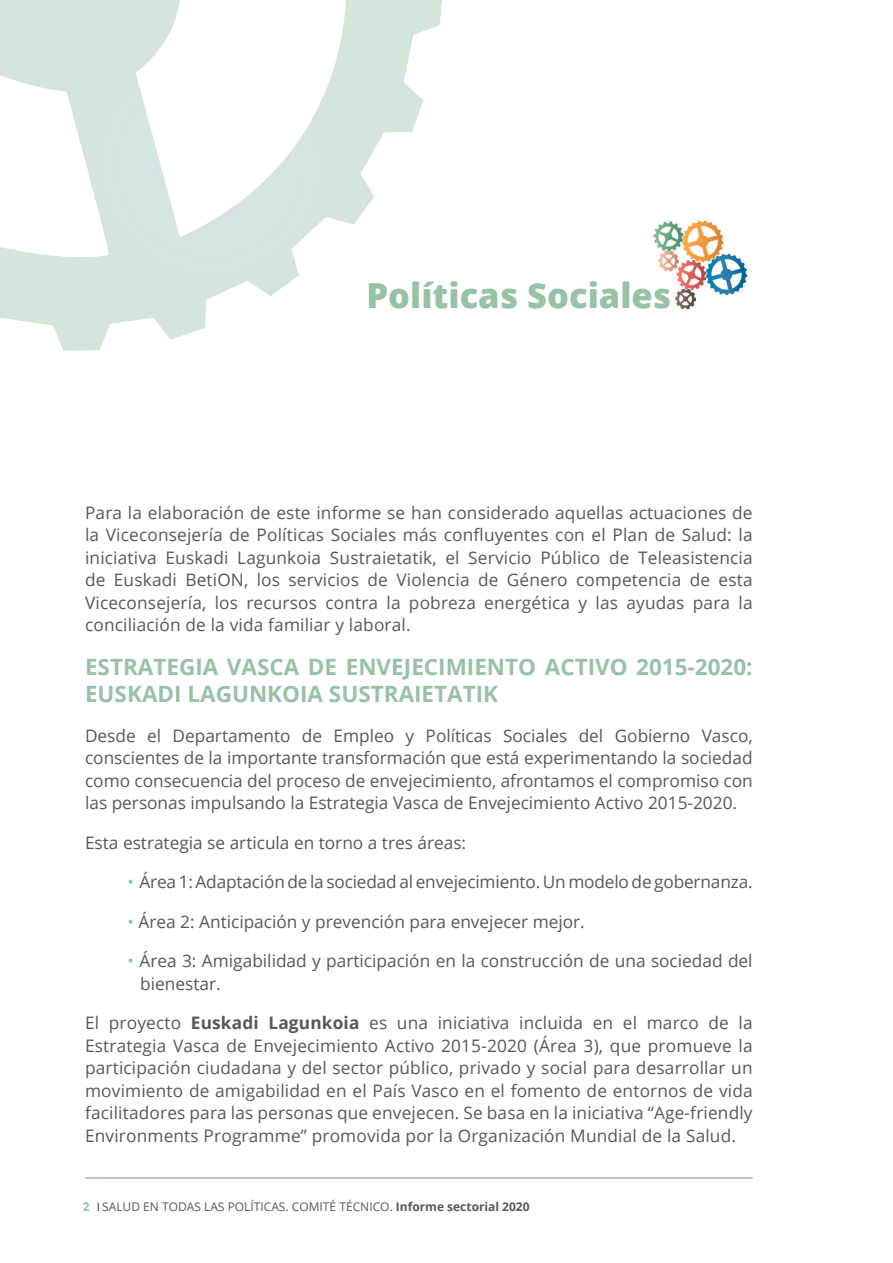
<style>
.page{position:relative;width:893px;height:1263px;background:#fff}
.page>*{position:absolute;margin:0;border:0;box-sizing:border-box;transform-origin:0 0}
.t1{font:800 34.5px "Open Sans";color:#98c2a5}
.texto{font:700 22.5px/27px "Open Sans";color:#98c2a5}
.texto-2{font:17.25px/22.5px "Open Sans";color:#57585a;text-align:justify}
.t2{font:12px "Open Sans";color:#57585a}
.s1{color:#98c2a5}
.s2{font-weight:700}
.s3{font-weight:700;color:#98c2a5}
</style>
<div class="page">
<hr style="left:85px;top:1177px;width:668px;height:2px;background:#98c2a5">
<img style="left:653px;top:220px;width:95px;height:90px">
<img style="left:0;top:0;width:442px;height:351px">
<h1 class="t1" style="left:366px;top:269px;width:306px">Políticas Sociales</h1>
<p class="texto-2" style="left:85px;top:501px;width:669px">Para la elaboración de este informe se han considerado aquellas actuaciones de la Viceconsejería de Políticas Sociales más confluyentes con el Plan de Salud: la iniciativa Euskadi Lagunkoia Sustraietatik, el Servicio Público de Teleasistencia de Euskadi BetiON, los servicios de Violencia de Género competencia de esta Viceconsejería, los recursos contra la pobreza energética y las ayudas para la conciliación de la vida familiar y laboral.</p>
<p class="texto" style="left:85px;top:653px;width:669px">ESTRATEGIA VASCA DE ENVEJECIMIENTO ACTIVO 2015-2020:<br>EUSKADI LAGUNKOIA SUSTRAIETATIK</p>
<p class="texto-2" style="left:85px;top:724px;width:669px">Desde el Departamento de Empleo y Políticas Sociales del Gobierno Vasco, conscientes de la importante transformación que está experimentando la sociedad como consecuencia del proceso de envejecimiento, afrontamos el compromiso con las personas impulsando la Estrategia Vasca de Envejecimiento Activo 2015-2020.</p>
<p class="texto-2" style="left:85px;top:831px;width:383px">Esta estrategia se articula en torno a tres áreas:</p>
<p class="texto-2" style="left:128px;top:870px;width:627px"><span class="s1">•</span> Área 1: Adaptación de la sociedad al envejecimiento. Un modelo de gobernanza.</p>
<p class="texto-2" style="left:128px;top:910px;width:459px"><span class="s1">•</span> Área 2: Anticipación y prevención para envejecer mejor.</p>
<p class="texto-2" style="left:140px;top:949px;width:614px;text-indent:-13px"><span class="s1">•</span> Área 3: Amigabilidad y participación en la construcción de una sociedad del bienestar.</p>
<p class="texto-2" style="left:85px;top:1011px;width:669px">El proyecto <span class="s2">Euskadi Lagunkoia</span> es una iniciativa incluida en el marco de la Estrategia Vasca de Envejecimiento Activo 2015-2020 (Área 3), que promueve la participación ciudadana y del sector público, privado y social para desarrollar un movimiento de amigabilidad en el País Vasco en el fomento de entornos de vida facilitadores para las personas que envejecen. Se basa en la iniciativa “Age-friendly Environments Programme” promovida por la Organización Mundial de la Salud.</p>
<p class="t2" style="left:83px;top:1199px;width:448px"><span class="s3">2</span> SALUD EN TODAS LAS POLÍTICAS. COMITÉ TÉCNICO. <span class="s2">Informe sectorial 2020</span></p>
</div>
